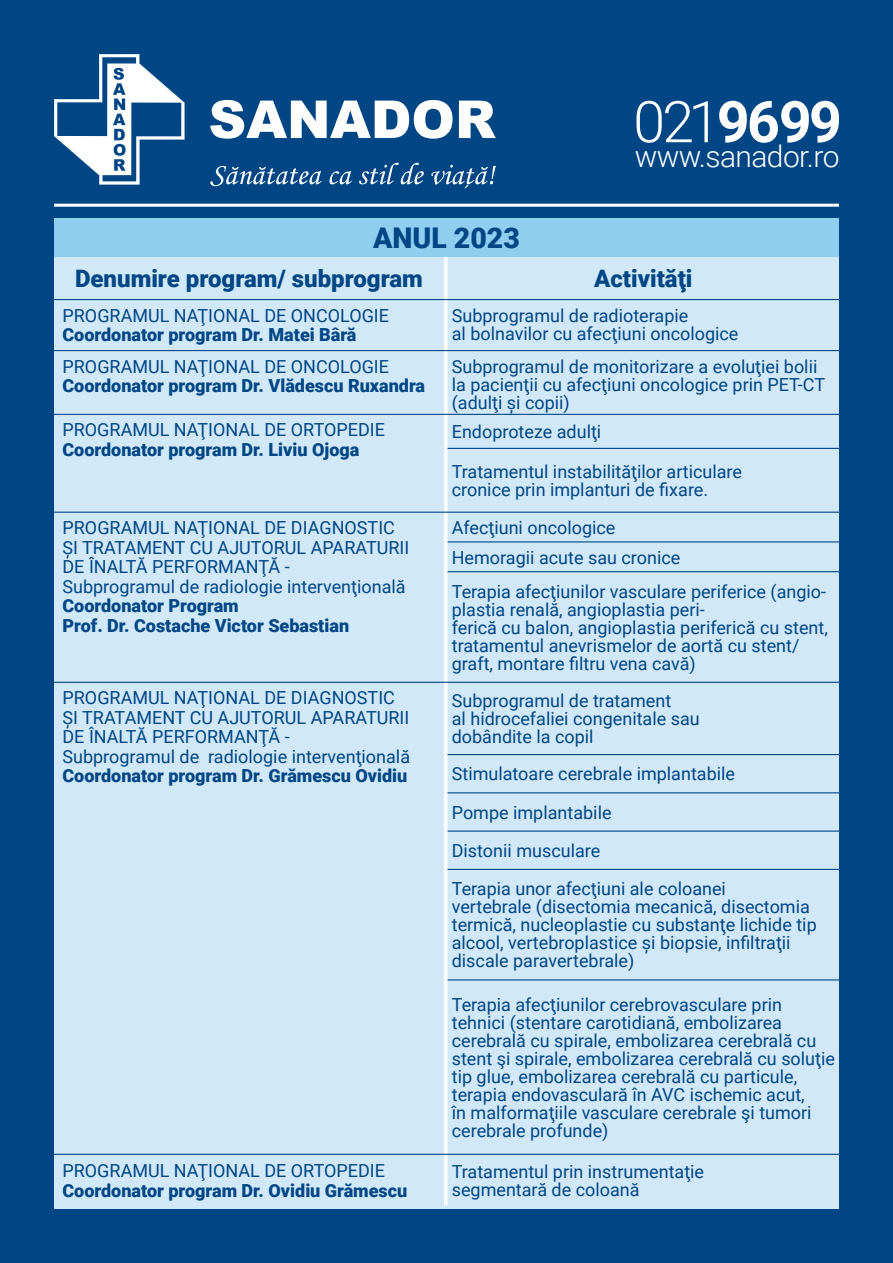
<style>
.page{position:relative;width:893px;height:1263px;background:#004684}
.page>*{position:absolute;margin:0;border:0;box-sizing:border-box;transform-origin:0 0}
.t1{font:700 57.6px "Roboto";color:#fff}
.t2{font:300 30px "Roboto";letter-spacing:-.02em;color:#fff}
.t3{font:900 28.5px "Roboto";color:#004684}
.t4{font:900 24px "Roboto";color:#004684}
.t5{font:18px/18px "Roboto";color:#004684}
.t6{font:900 18px/19.5px "Roboto";color:#004684}
.s1{font-weight:300}
</style>
<div class="page">
<hr style="left:54px;top:204px;width:785px;height:3px;background:#fff">
<svg style="left:54px;top:54px;width:131px;height:131px"></svg>
<svg style="left:210px;top:100px;width:243px;height:39px"></svg>
<svg style="left:459px;top:101px;width:37px;height:37px"></svg>
<svg style="left:210px;top:163px;width:286px;height:26px"></svg>
<div style="left:54px;top:219px;width:785px;height:990px;background:#d1e8f8"></div>
<div style="left:54px;top:219px;width:785px;height:38px;background:#90cef0"></div>
<svg style="left:444px;top:257px;width:4px;height:42px"></svg>
<svg style="left:444px;top:300px;width:4px;height:50px"></svg>
<svg style="left:444px;top:351px;width:4px;height:63px"></svg>
<svg style="left:444px;top:415px;width:4px;height:33px"></svg>
<svg style="left:444px;top:448px;width:4px;height:64px"></svg>
<svg style="left:444px;top:513px;width:4px;height:29px"></svg>
<svg style="left:444px;top:542px;width:4px;height:30px"></svg>
<svg style="left:444px;top:572px;width:4px;height:110px"></svg>
<svg style="left:444px;top:683px;width:4px;height:71px"></svg>
<svg style="left:444px;top:754px;width:4px;height:39px"></svg>
<svg style="left:444px;top:793px;width:4px;height:38px"></svg>
<svg style="left:444px;top:831px;width:4px;height:38px"></svg>
<svg style="left:444px;top:869px;width:4px;height:111px"></svg>
<svg style="left:444px;top:980px;width:4px;height:174px"></svg>
<svg style="left:444px;top:1155px;width:4px;height:50px"></svg>
<hr style="left:54px;top:299px;width:392px;height:1px;background:#004684">
<hr style="left:446px;top:299px;width:393px;height:1px;background:#004684">
<hr style="left:54px;top:350px;width:392px;height:1px;background:#004684">
<hr style="left:446px;top:350px;width:393px;height:1px;background:#004684">
<hr style="left:54px;top:414px;width:392px;height:1px;background:#004684">
<hr style="left:446px;top:414px;width:393px;height:1px;background:#004684">
<hr style="left:448px;top:448px;width:391px;height:1px;background:#004684">
<hr style="left:54px;top:512px;width:392px;height:1px;background:#004684">
<hr style="left:446px;top:512px;width:393px;height:1px;background:#004684">
<hr style="left:448px;top:541px;width:391px;height:1px;background:#004684">
<hr style="left:448px;top:571px;width:391px;height:1px;background:#004684">
<hr style="left:54px;top:682px;width:392px;height:1px;background:#004684">
<hr style="left:446px;top:682px;width:393px;height:1px;background:#004684">
<hr style="left:448px;top:754px;width:391px;height:1px;background:#004684">
<hr style="left:448px;top:792px;width:391px;height:1px;background:#004684">
<hr style="left:448px;top:830px;width:391px;height:2px;background:#004684">
<hr style="left:448px;top:869px;width:391px;height:1px;background:#004684">
<hr style="left:448px;top:979px;width:391px;height:1px;background:#004684">
<hr style="left:54px;top:1154px;width:392px;height:1px;background:#004684">
<hr style="left:446px;top:1154px;width:393px;height:1px;background:#004684">
<h1 class="t1" style="left:633px;top:81px;width:210px"><span class="s1">021</span>9699</h1>
<h2 class="t2" style="left:635px;top:135px;width:206px">www.sanador.ro</h2>
<h3 class="t3" style="left:373px;top:217px;width:148px">ANUL 2023</h3>
<h3 class="t4" style="left:75px;top:262px;width:349px">Denumire program/ subprogram</h3>
<h3 class="t4" style="left:594px;top:262px;width:100px">Activităţi</h3>
<p class="t5" style="left:63px;top:305px;width:328px">PROGRAMUL NAŢIONAL DE ONCOLOGIE</p>
<p class="t6" style="left:63px;top:324px;width:296px">Coordonator program Dr. Matei Bâră</p>
<p class="t5" style="left:452px;top:305px;width:288px">Subprogramul de radioterapie<br>al bolnavilor cu afecţiuni oncologice</p>
<p class="t5" style="left:63px;top:356px;width:328px">PROGRAMUL NAŢIONAL DE ONCOLOGIE</p>
<p class="t6" style="left:63px;top:375px;width:364px">Coordonator program Dr. Vlădescu Ruxandra</p>
<p class="t5" style="left:452px;top:356px;width:375px">Subprogramul de monitorizare a evoluţiei bolii la pacienţii cu afecţiuni oncologice prin PET-CT (adulţi și copii)</p>
<p class="t5" style="left:63px;top:420px;width:324px">PROGRAMUL NAŢIONAL DE ORTOPEDIE</p>
<p class="t6" style="left:63px;top:439px;width:298px">Coordonator program Dr. Liviu Ojoga</p>
<p class="t5" style="left:452px;top:422px;width:151px">Endoproteze adulţi</p>
<p class="t5" style="left:452px;top:462px;width:292px">Tratamentul instabilităţilor articulare cronice prin implanturi de fixare.</p>
<p class="t5" style="left:63px;top:517px;width:348px;line-height:19.5px">PROGRAMUL NAŢIONAL DE DIAGNOSTIC ȘI TRATAMENT CU AJUTORUL APARATURII DE ÎNALTĂ PERFORMANŢĂ -<br>Subprogramul de radiologie intervenţională</p>
<p class="t6" style="left:63px;top:595px;width:288px">Coordonator Program<br>Prof. Dr. Costache Victor Sebastian</p>
<p class="t5" style="left:452px;top:512px;width:230px;line-height:29.7px">Afecţiuni oncologice<br>Hemoragii acute sau cronice</p>
<p class="t5" style="left:452px;top:582px;width:378px">Terapia afecţiunilor vasculare periferice (angio&shy;plastia renală, angioplastia peri-<br>ferică cu balon, angioplastia periferică cu stent, tratamentul anevrismelor de aortă cu stent/ graft, montare filtru vena cavă)</p>
<p class="t5" style="left:63px;top:687px;width:349px;line-height:19.5px">PROGRAMUL NAŢIONAL DE DIAGNOSTIC ȘI TRATAMENT CU AJUTORUL APARATURII DE ÎNALTĂ PERFORMANŢĂ -<br>Subprogramul de radiologie intervenţională</p>
<p class="t6" style="left:63px;top:765px;width:346px">Coordonator program Dr. Grămescu Ovidiu</p>
<p class="t5" style="left:452px;top:691px;width:249px">Subprogramul de tratament<br>al hidrocefaliei congenitale sau dobândite la copil</p>
<p class="t5" style="left:452px;top:754px;width:285px;line-height:38.2px">Stimulatoare cerebrale implantabile<br>Pompe implantabile<br>Distonii musculare<br>Terapia unor afecţiuni ale coloanei</p>
<p class="t5" style="left:452px;top:897px;width:366px">vertebrale (disectomia mecanică, disectomia termică, nucleoplastie cu substanţe lichide tip alcool, vertebroplastice și biopsie, infiltraţii discale paravertebrale)</p>
<p class="t5" style="left:452px;top:995px;width:385px">Terapia afecţiunilor cerebrovasculare prin tehnici (stentare carotidiană, embolizarea cerebrală cu spirale, embolizarea cerebrală cu stent şi spirale, embolizarea cerebrală cu soluţie tip glue, embolizarea cerebrală cu particule, terapia endovasculară în AVC ischemic acut,<br>în malformaţiile vasculare cerebrale şi tumori cerebrale profunde)</p>
<p class="t5" style="left:63px;top:1161px;width:324px">PROGRAMUL NAŢIONAL DE ORTOPEDIE</p>
<p class="t6" style="left:63px;top:1180px;width:346px">Coordonator program Dr. Ovidiu Grămescu</p>
<p class="t5" style="left:452px;top:1162px;width:254px">Tratamentul prin instrumentaţie segmentară de coloană</p>
</div>
